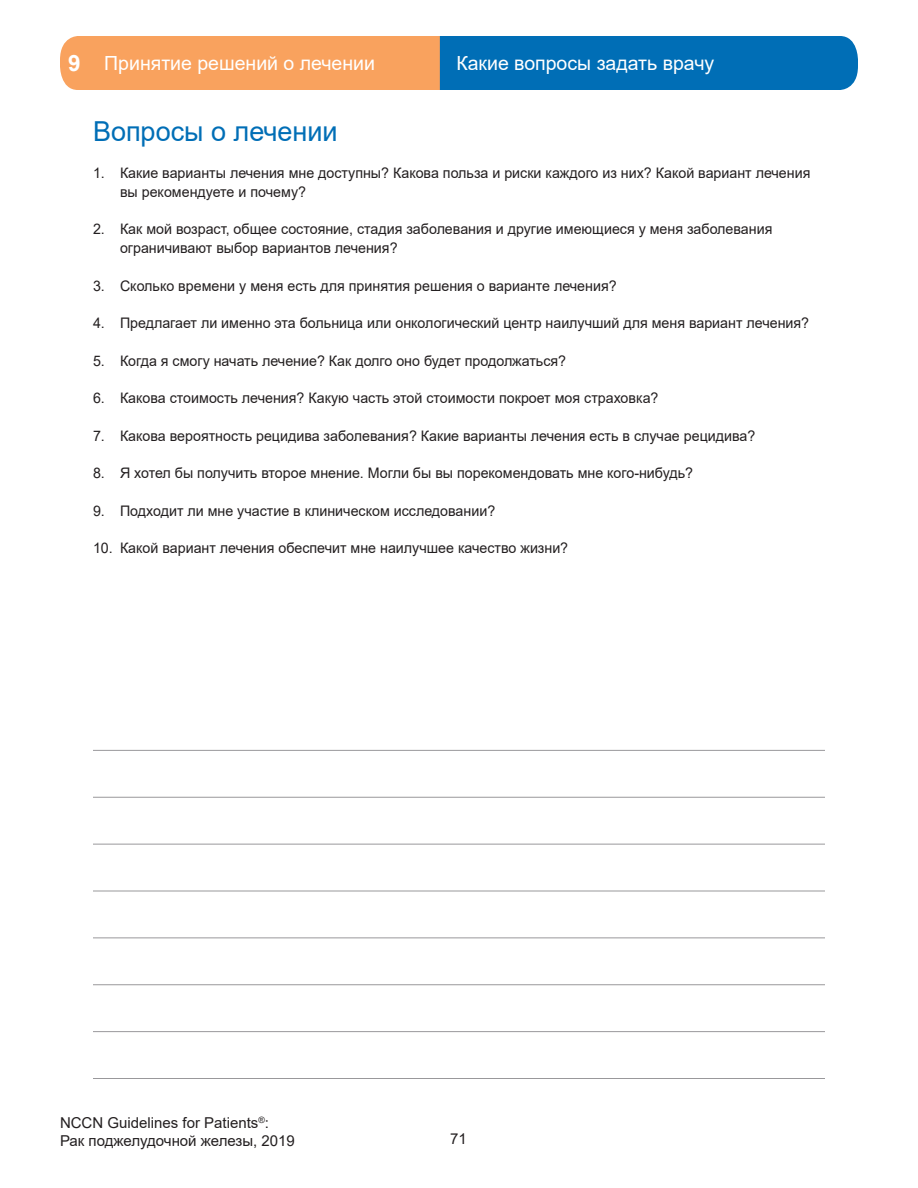
<style>
.page{position:relative;width:918px;height:1188px;background:#fff}
.page>*{position:absolute;margin:0;border:0;box-sizing:border-box;transform-origin:0 0}
.Body_text{font:27.6px "Arial";color:#006eb6}
.t1{font:19.5px "Arial";color:#fff}
.t2{font:15px/18px "Arial";color:#231f20}
.t3{font:14.55px/18.8px "Arial";color:#231f20}
.s1{font-weight:700;font-size:22.5px}
</style>
<div class="page">
<svg style="left:60px;top:36px;width:798px;height:54px;background:#77878d"></svg>
<hr style="left:93px;top:750px;width:732px;height:1px;background:#99989b">
<hr style="left:93px;top:797px;width:732px;height:1px;background:#99989b">
<hr style="left:93px;top:844px;width:732px;height:1px;background:#99989b">
<hr style="left:93px;top:891px;width:732px;height:1px;background:#99989b">
<hr style="left:93px;top:938px;width:732px;height:1px;background:#99989b">
<hr style="left:93px;top:984px;width:732px;height:1px;background:#99989b">
<hr style="left:93px;top:1031px;width:732px;height:1px;background:#99989b">
<hr style="left:93px;top:1078px;width:732px;height:1px;background:#99989b">
<h2 class="t1" style="left:68px;top:50px;width:308px"><span class="s1">9</span> Принятие решений о лечении</h2>
<h2 class="t1" style="left:456px;top:50px;width:259px">Какие вопросы задать врачу</h2>
<p class="Body_text" style="left:93px;top:112px;width:246px">Вопросы о лечении</p>
<p class="t3" style="left:120px;top:164px;width:692px;text-indent:-27px">1. Какие варианты лечения мне доступны? Какова польза и риски каждого из них? Какой вариант лечения вы рекомендуете и почему?</p>
<p class="t3" style="left:120px;top:220px;width:654px;text-indent:-27px">2. Как мой возраст, общее состояние, стадия заболевания и другие имеющиеся у меня заболевания ограничивают выбор вариантов лечения?</p>
<p class="t3" style="left:93px;top:276px;width:525px">3. Сколько времени у меня есть для принятия решения о варианте лечения?</p>
<p class="t3" style="left:93px;top:314px;width:718px">4. Предлагает ли именно эта больница или онкологический центр наилучший для меня вариант лечения?</p>
<p class="t3" style="left:93px;top:351px;width:475px">5. Когда я смогу начать лечение? Как долго оно будет продолжаться?</p>
<p class="t3" style="left:93px;top:389px;width:567px">6. Какова стоимость лечения? Какую часть этой стоимости покроет моя страховка?</p>
<p class="t3" style="left:93px;top:426px;width:664px">7. Какова вероятность рецидива заболевания? Какие варианты лечения есть в случае рецидива?</p>
<p class="t3" style="left:93px;top:464px;width:602px">8. Я хотел бы получить второе мнение. Могли бы вы порекомендовать мне кого‑нибудь?</p>
<p class="t3" style="left:93px;top:501px;width:404px">9. Подходит ли мне участие в клиническом исследовании?</p>
<p class="t3" style="left:93px;top:539px;width:477px">10. Какой вариант лечения обеспечит мне наилучшее качество жизни?</p>
<p class="t2" style="left:60px;top:1114px;width:236px">NCCN Guidelines for Patients<sup>®</sup>:<br>Рак поджелудочной железы, 2019</p>
<p class="t2" style="left:450px;top:1129px;width:18px">71</p>
</div>
